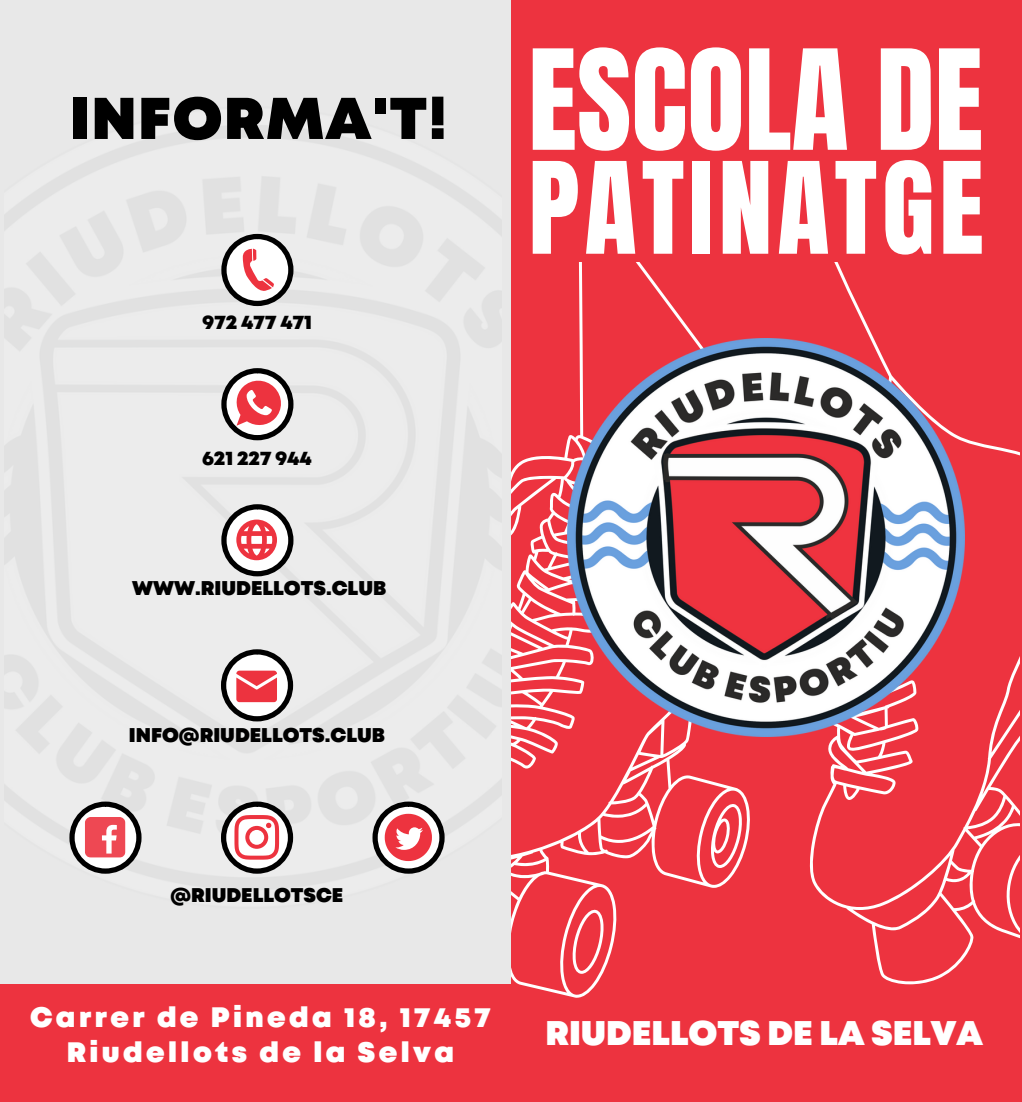
<style>
.page{position:relative;width:1022px;height:1102px;background:#fff}
.page>*{position:absolute;margin:0;border:0;box-sizing:border-box;transform-origin:0 0}
.t1{font:117.95px "Anton";color:#fff}
.t2{font:107.98px "Anton";letter-spacing:.045em;color:#fff}
.t3{font:900 58.62px "Mont";letter-spacing:.025em;color:#000}
.t4{font:900 34.12px "Mont";color:#fff}
.t5{font:900 28.18px "Mont";letter-spacing:.12em;color:#fff}
.t6{font:900 19.78px "Mont";color:#000}
</style>
<div class="page">
<div style="left:509px;top:0;width:512px;height:1101px;background:#ed333f"></div>
<div style="left:0;top:0;width:510px;height:1101px;background:#e8e8e8"></div>
<svg style="left:69px;top:801px;width:73px;height:72px"></svg>
<svg style="left:372px;top:801px;width:73px;height:72px"></svg>
<svg style="left:221px;top:234px;width:72px;height:72px"></svg>
<svg style="left:221px;top:504px;width:72px;height:72px"></svg>
<svg style="left:221px;top:649px;width:72px;height:72px"></svg>
<svg style="left:221px;top:801px;width:72px;height:72px"></svg>
<svg style="left:221px;top:368px;width:72px;height:72px"></svg>
<div style="left:0;top:984px;width:1020px;height:117px;background:#ed333f"></div>
<svg style="left:512px;top:263px;width:508px;height:734px"></svg>
<svg style="left:572px;top:908px;width:32px;height:65px"></svg>
<svg style="left:710px;top:803px;width:32px;height:64px"></svg>
<img style="left:567px;top:338px;width:398px;height:398px">
<p class="t3" style="left:70px;top:92px;width:379px">INFORMA'T!</p>
<p class="t6" style="left:203px;top:315px;width:111px">972 477 471</p>
<p class="t6" style="left:202px;top:450px;width:111px">621 227 944</p>
<p class="t6" style="left:132px;top:580px;width:256px">WWW.RIUDELLOTS.CLUB</p>
<p class="t6" style="left:129px;top:727px;width:258px">INFO@RIUDELLOTS.CLUB</p>
<p class="t1" style="left:528px;top:15px;width:456px">ESCOLA DE</p>
<p class="t2" style="left:529px;top:131px;width:457px">PATINATGE</p>
<p class="t6" style="left:171px;top:887px;width:174px">@RIUDELLOTSCE</p>
<p class="t5" style="left:30px;top:1006px;width:462px">Carrer de Pineda 18, 17457</p>
<p class="t5" style="left:67px;top:1041px;width:389px">Riudellots de la Selva</p>
<p class="t4" style="left:545px;top:1020px;width:439px">RIUDELLOTS DE LA SELVA</p>
</div>
